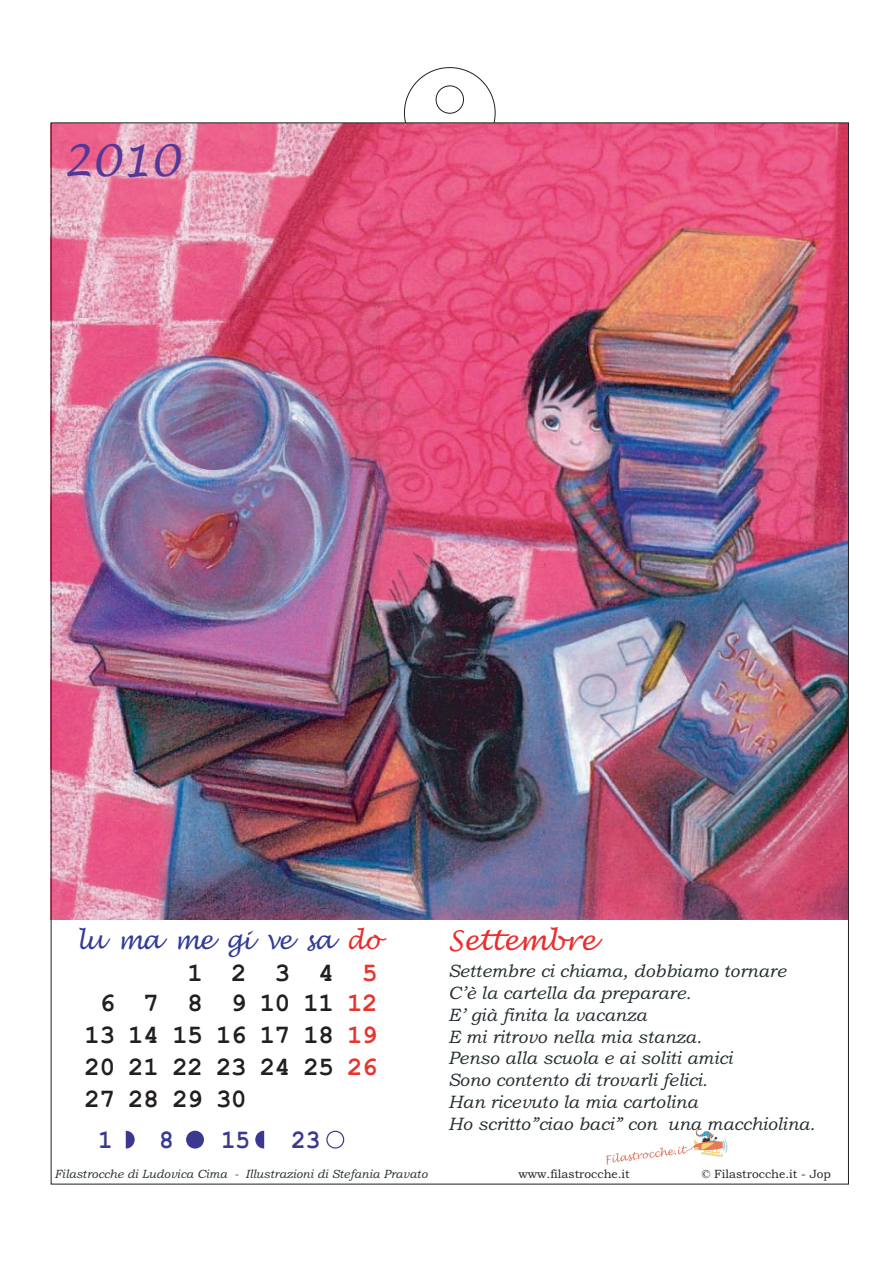
<style>
.page{position:relative;width:893px;height:1263px;background:#fff}
.page>*{position:absolute;margin:0;border:0;box-sizing:border-box;transform-origin:0 0}
.t1{font:italic 43.5px "Lucida Handwriting";color:#553896}
.t2{font:italic 27px "Lucida Handwriting";color:#eb2d2d}
.t3{font:700 25.8px "Courier New";color:#3b398f;scale:.95 1}
.t4{font:700 25.65px "Courier New";letter-spacing:-.01em;color:#231f20}
.t5{font:italic 25.2px "Lucida Handwriting";letter-spacing:-.05em;color:#333b97;scale:.96 1}
.t6{font:italic 18px/21.8px "Bookman Old Style";color:#242d30}
.t7{font:italic 12px "Bookman Old Style";color:#242d30}
.t8{font:12px "Bookman Old Style";color:#231f20}
.s1{color:#ec2a2d}
.s2{color:#e8342e}
</style>
<div class="page">
<div style="left:435px;top:85px;width:29px;height:29px;border:1px solid #231f20;border-radius:50%"></div>
<svg style="left:605px;top:1128px;width:123px;height:37px"></svg>
<img style="left:53px;top:124px;width:793px;height:795px">
<svg style="left:255px;top:1131px;width:9px;height:18px"></svg>
<svg style="left:326px;top:1131px;width:18px;height:18px"></svg>
<svg style="left:126px;top:1131px;width:9px;height:18px"></svg>
<svg style="left:186px;top:1131px;width:18px;height:18px"></svg>
<h1 class="t1" style="left:62px;top:139px;width:119px">2010</h1>
<h3 class="t5" style="left:77px;top:927px;width:318px">lu ma me gi ve sa <span class="s1">do</span></h3>
<h3 class="t4" style="left:187px;top:965px;width:191px">1 2 3 4 <span class="s2">5</span></h3>
<h3 class="t4" style="left:100px;top:995px;width:279px">6 7 8 9 10 11 <span class="s2">12</span></h3>
<h3 class="t4" style="left:84px;top:1027px;width:294px">13 14 15 16 17 18 <span class="s2">19</span></h3>
<h3 class="t4" style="left:84px;top:1058px;width:294px">20 21 22 23 24 25 <span class="s2">26</span></h3>
<h3 class="t4" style="left:84px;top:1090px;width:164px">27 28 29 30</h3>
<h3 class="t3" style="left:98px;top:1131px;width:17px">1</h3>
<h3 class="t3" style="left:159px;top:1131px;width:17px">8</h3>
<h3 class="t3" style="left:221px;top:1131px;width:32px">15</h3>
<h3 class="t3" style="left:291px;top:1131px;width:32px">23</h3>
<h2 class="t2" style="left:448px;top:927px;width:149px">Settembre</h2>
<p class="t6" style="left:448px;top:962px;width:368px">Settembre ci chiama, dobbiamo tornare<br>C’è la cartella da preparare.<br>E’ già finita la vacanza<br>E mi ritrovo nella mia stanza.<br>Penso alla scuola e ai soliti amici<br>Sono contento di trovarli felici.<br>Han ricevuto la mia cartolina<br>Ho scritto”ciao baci” con una macchiolina.</p>
<p class="t7" style="left:54px;top:1170px;width:374px">Filastrocche di Ludovica Cima - Illustrazioni di Stefania Pravato</p>
<p class="t8" style="left:518px;top:1170px;width:113px">www.filastrocche.it</p>
<p class="t8" style="left:701px;top:1170px;width:131px">© Filastrocche.it - Jop</p>
</div>
